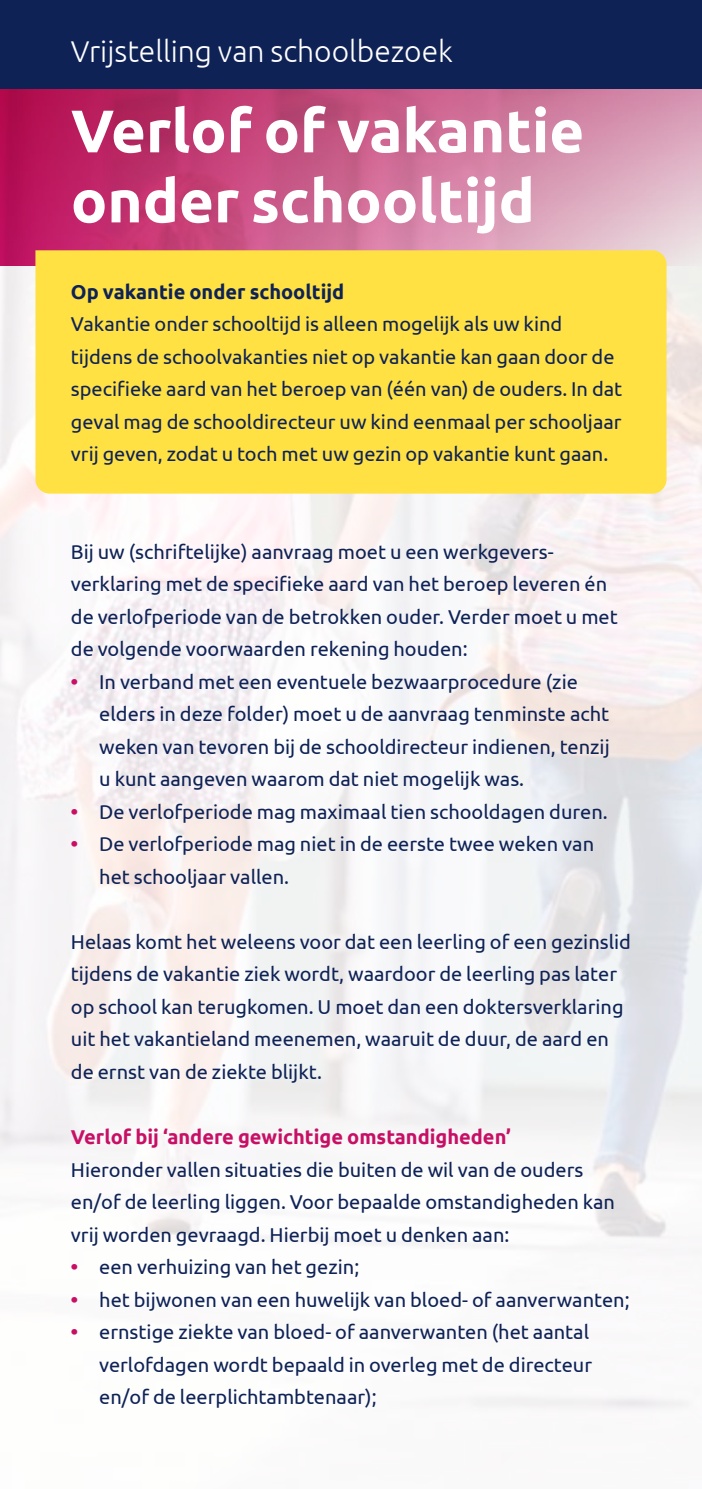
<style>
.page{position:relative;width:702px;height:1489px;background:#fff}
.page>*{position:absolute;margin:0;border:0;box-sizing:border-box;transform-origin:0 0}
.t1{font:700 60px/70px "Ubuntu";color:#fff}
.t2{font:300 30px "Ubuntu";color:#fff}
.t3{font:20px/32.5px "Ubuntu";color:#0e2256}
.t4{font:700 20px "Ubuntu";color:#c71065}
.t5{font:700 20px "Ubuntu";color:#0e2256}
.s1{font-weight:700;color:#c71065}
</style>
<div class="page">
<svg style="left:0;top:89px;width:702px;height:177px;background:#cb638e"></svg>
<div style="left:0;top:0;width:702px;height:89px;background:#0e2256"></div>
<div style="left:35px;top:250px;width:631px;height:243px;background:#ffe143"></div>
<h2 class="t2" style="left:71px;top:33px;width:383px">Vrijstelling van schoolbezoek</h2>
<h1 class="t1" style="left:71px;top:95px;width:515px">Verlof of vakantie onder schooltijd</h1>
<p class="t5" style="left:71px;top:279px;width:275px">Op vakantie onder schooltijd</p>
<p class="t3" style="left:71px;top:307px;width:553px">Vakantie onder schooltijd is alleen mogelijk als uw kind tijdens de schoolvakanties niet op vakantie kan gaan door de specifieke aard van het beroep van (één van) de ouders. In dat geval mag de schooldirecteur uw kind eenmaal per schooljaar vrij geven, zodat u toch met uw gezin op vakantie kunt gaan.</p>
<p class="t3" style="left:71px;top:534px;width:548px">Bij uw (schriftelijke) aanvraag moet u een werkgevers&shy;verklaring met de specifieke aard van het beroep leveren én de verlofperiode van de betrokken ouder. Verder moet u met de volgende voorwaarden rekening houden:</p>
<p class="t3" style="left:99px;top:664px;width:512px;text-indent:-28px"><span class="s1">•</span> In verband met een eventuele bezwaarprocedure (zie elders in deze folder) moet u de aanvraag tenminste acht weken van tevoren bij de schooldirecteur indienen, tenzij u kunt aangeven waarom dat niet mogelijk was.</p>
<p class="t3" style="left:71px;top:794px;width:538px"><span class="s1">•</span> De verlofperiode mag maximaal tien schooldagen duren.</p>
<p class="t3" style="left:99px;top:827px;width:496px;text-indent:-28px"><span class="s1">•</span> De verlofperiode mag niet in de eerste twee weken van het schooljaar vallen.</p>
<p class="t3" style="left:71px;top:924px;width:561px">Helaas komt het weleens voor dat een leerling of een gezinslid tijdens de vakantie ziek wordt, waardoor de leerling pas later op school kan terugkomen. U moet dan een doktersverklaring uit het vakantieland meenemen, waaruit de duur, de aard en de ernst van de ziekte blijkt.</p>
<p class="t4" style="left:71px;top:1124px;width:441px">Verlof bij ‘andere gewichtige omstandigheden’</p>
<p class="t3" style="left:71px;top:1152px;width:545px">Hieronder vallen situaties die buiten de wil van de ouders en/of de leerling liggen. Voor bepaalde omstandigheden kan vrij worden gevraagd. Hierbij moet u denken aan:</p>
<p class="t3" style="left:71px;top:1249px;width:290px"><span class="s1">•</span> een verhuizing van het gezin;</p>
<p class="t3" style="left:71px;top:1282px;width:560px"><span class="s1">•</span> het bijwonen van een huwelijk van bloed- of aanverwanten;</p>
<p class="t3" style="left:99px;top:1314px;width:494px;text-indent:-28px"><span class="s1">•</span> ernstige ziekte van bloed- of aanverwanten (het aantal verlofdagen wordt bepaald in overleg met de directeur en/of de leerplichtambtenaar);</p>
</div>
